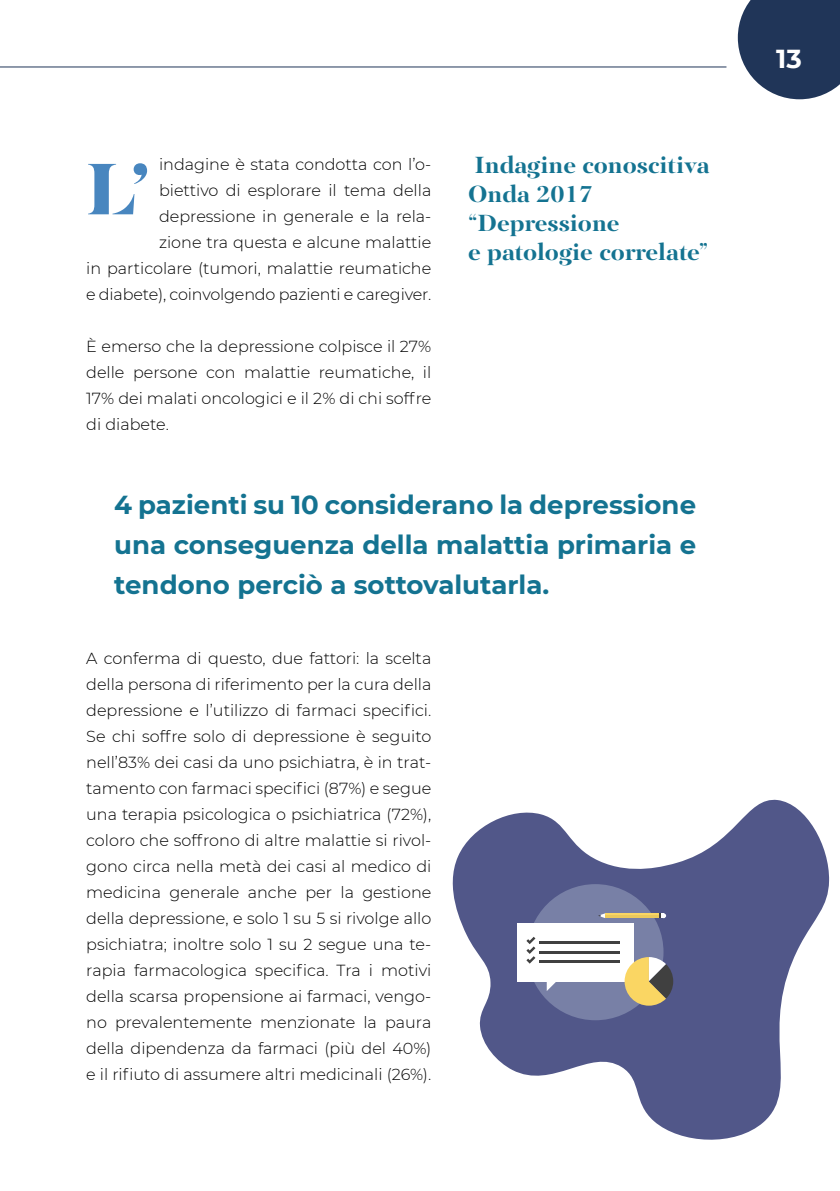
<style>
.page{position:relative;width:840px;height:1191px;background:#fff}
.page>*{position:absolute;margin:0;border:0;box-sizing:border-box;transform-origin:0 0}
.t1{font:700 80px "Dala Floda";color:#4886bf}
.t2{font:700 26px/40px "Montserrat";color:#147391;text-align:justify}
.t3{font:700 26px "Montserrat";color:#fff}
.t4{font:700 24px/28.8px "PF Regal Display Pro";color:#147391}
.t5{font:300 16px/26px "Montserrat";color:#000;text-align:justify}
</style>
<div class="page">
<hr style="left:0;top:66px;width:726px;height:1px;background:#203558">
<svg style="left:737px;top:0;width:102px;height:99px;background:#3b4e6c"></svg>
<svg style="left:452px;top:799px;width:377px;height:341px;fill:#515789"></svg>
<div style="left:527px;top:884px;width:136px;height:136px;background:#7880a6;border-radius:50%"></div>
<div style="left:517px;top:923px;width:117px;height:58px;background:#fff"></div>
<svg style="left:546px;top:981px;width:20px;height:10px"></svg>
<hr style="left:539px;top:941px;width:80px;height:2px;background:#404040">
<hr style="left:539px;top:951px;width:80px;height:2px;background:#404040">
<hr style="left:539px;top:960px;width:80px;height:3px;background:#404040">
<svg style="left:526px;top:936px;width:9px;height:27px"></svg>
<svg style="left:624px;top:957px;width:48px;height:48px;background:#bfae7b"></svg>
<svg style="left:598px;top:913px;width:7px;height:5px"></svg>
<svg style="left:658px;top:913px;width:7px;height:5px"></svg>
<hr style="left:605px;top:913px;width:53px;height:2px;background:#fad663">
<hr style="left:605px;top:915px;width:53px;height:3px;background:#ebc95c">
<p class="t5" style="left:86px;top:151px;width:346px;text-align:right">indagine è stata condotta con l’o-<br>biettivo di esplorare il tema della depressione in generale e la rela-<br>zione tra questa e alcune malattie<br>in particolare (tumori, malattie reumatiche e diabete), coinvolgendo pazienti e caregiver.</p>
<p class="t5" style="left:86px;top:333px;width:346px">È emerso che la depressione colpisce il 27% delle persone con malattie reumatiche, il 17% dei malati oncologici e il 2% di chi soffre di diabete.</p>
<h1 class="t1" style="left:86px;top:134px;width:64px">L’</h1>
<h3 class="t4" style="left:468px;top:151px;width:243px">Indagine conoscitiva<br>Onda 2017 “Depressione<br>e patologie correlate”</h3>
<h2 class="t2" style="left:114px;top:484px;width:583px">4 pazienti su 10 considerano la depressione una conseguenza della malattia primaria e tendono perciò a sottovalutarla.</h2>
<p class="t5" style="left:86px;top:645px;width:346px">A conferma di questo, due fattori: la scelta della persona di riferimento per la cura della depressione e l’utilizzo di farmaci specifici.<br>Se chi soffre solo di depressione è seguito nell’83% dei casi da uno psichiatra, è in trat&shy;tamento con farmaci specifici (87%) e segue una terapia psicologica o psichiatrica (72%), coloro che soffrono di altre malattie si rivol&shy;gono circa nella metà dei casi al medico di medicina generale anche per la gestione della depressione, e solo 1 su 5 si rivolge allo psichiatra; inoltre solo 1 su 2 segue una te&shy;rapia farmacologica specifica. Tra i motivi della scarsa propensione ai farmaci, vengo&shy;no prevalentemente menzionate la paura della dipendenza da farmaci (più del 40%) e il rifiuto di assumere altri medicinali (26%).</p>
<h2 class="t3" style="left:775px;top:40px;width:27px">13</h2>
</div>
